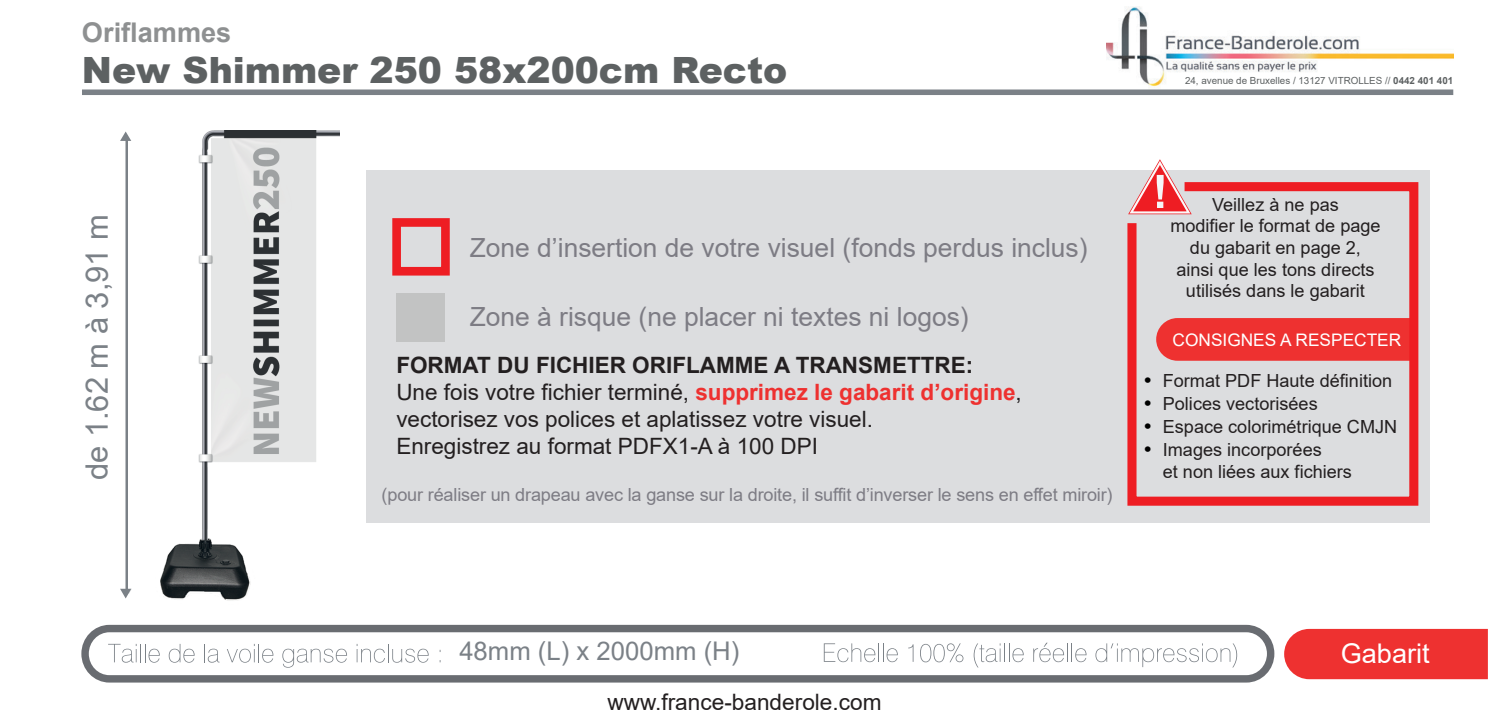
<style>
.page{position:relative;width:1489px;height:724px;background:#fff}
.page>*{position:absolute;margin:0;border:0;box-sizing:border-box;transform-origin:0 0}
.t1{font:900 36.25px "Arial";color:#5d6162}
.t2{font:31px "Arial";color:#7b8187}
.t3{font:700 27.25px "Arial";color:#8e9091}
.t4{font:27.25px "Arial";color:#fff}
.t5{font:26.5px "Arial";color:#7d7c84}
.t6{font:25.75px "Arial";color:#7b8187}
.t7{font:22.5px/27px "Arial";color:#231f20}
.t8{font:22px/23.2px "Arial";color:#000;text-align:justify}
.t9{font:18px/21.8px "Arial";color:#231f20}
.t10{font:18px "Arial";letter-spacing:-.01em;color:#7d7c84}
.t11{font:17.25px "Arial";color:#fff}
.t12{font:9.75px "Arial";color:#5d6162}
.s1{font-weight:700}
.s2{font-weight:700;color:#ee3130}
.s3{font-size:22px;color:#000}
</style>
<div class="page">
<img style="left:1106px;top:6px;width:346px;height:83px">
<div style="left:1284px;top:629px;width:203px;height:50px;background:#ee3130"></div>
<div style="left:366px;top:170px;width:1063px;height:353px;background:#dcdddf"></div>
<svg style="left:1127px;top:182px;width:292px;height:324px"></svg>
<svg style="left:1128px;top:159px;width:64px;height:56px"></svg>
<div style="left:396px;top:293px;width:49px;height:49px;background:#c2c3c3"></div>
<div style="left:392px;top:218px;width:58px;height:58px;border:9px solid #ee1d23"></div>
<div style="left:82px;top:89px;width:1371px;height:6px;background:#7b8187"></div>
<svg style="left:823px;top:643px;width:74px;height:19px"></svg>
<svg style="left:908px;top:644px;width:5px;height:18px"></svg>
<svg style="left:920px;top:643px;width:43px;height:19px"></svg>
<svg style="left:973px;top:643px;width:50px;height:24px"></svg>
<svg style="left:1033px;top:643px;width:53px;height:19px"></svg>
<svg style="left:1095px;top:643px;width:142px;height:24px"></svg>
<svg style="left:108px;top:644px;width:52px;height:19px"></svg>
<svg style="left:169px;top:644px;width:26px;height:19px"></svg>
<svg style="left:204px;top:644px;width:15px;height:19px"></svg>
<svg style="left:227px;top:644px;width:46px;height:19px"></svg>
<svg style="left:282px;top:649px;width:65px;height:19px"></svg>
<svg style="left:356px;top:644px;width:72px;height:19px"></svg>
<div style="left:81px;top:625px;width:1193px;height:58px;border:7px solid #696c71;border-radius:25px"></div>
<hr style="left:125px;top:138px;width:3px;height:452px;background:#7b8187">
<svg style="left:120px;top:132px;width:11px;height:9px"></svg>
<svg style="left:120px;top:589px;width:11px;height:9px"></svg>
<img style="left:160px;top:131px;width:179px;height:470px">
<h3 class="t3" style="left:82px;top:13px;width:151px">Oriflammes</h3>
<h1 class="t1" style="left:82px;top:44px;width:706px">New Shimmer 250 58x200cm Recto</h1>
<p class="t12" style="left:1184px;top:73px;width:270px">24, avenue de Bruxelles / 13127 VITROLLES // <span class="s1">0442 401 401</span></p>
<h2 class="t2" style="left:76px;top:480px;width:268px;rotate:-90deg">de 1.62 m à 3,91 m</h2>
<h3 class="t5" style="left:470px;top:229px;width:619px">Zone d’insertion de votre visuel (fonds perdus inclus)</h3>
<h3 class="t5" style="left:470px;top:298px;width:500px">Zone à risque (ne placer ni textes ni logos)</h3>
<p class="t7" style="left:396px;top:352px;width:627px"><span class="s1">FORMAT DU FICHIER ORIFLAMME A TRANSMETTRE:<br></span>Une fois votre fichier terminé, <span class="s2">supprimez le gabarit d’origine</span>, vectorisez vos polices et aplatissez votre visuel.<br>Enregistrez au format PDFX1-A à 100 DPI</p>
<p class="t10" style="left:381px;top:482px;width:732px">(pour réaliser un drapeau avec la ganse sur la droite, il suffit d’inverser le sens en effet miroir)</p>
<p class="t9" style="left:1170px;top:193px;width:212px;text-align:center">Veillez à ne pas<br>modifier le format de page du gabarit en page 2, ainsi que les tons directs utilisés dans le gabarit</p>
<p class="t11" style="left:1172px;top:328px;width:230px">CONSIGNES A RESPECTER</p>
<p class="t9" style="left:1143px;top:370px;width:250px"><span class="s3">•</span> Format PDF Haute définition</p>
<p class="t8" style="left:1143px;top:391px;width:9px">• • •</p>
<p class="t9" style="left:1162px;top:393px;width:156px">Polices vectorisées</p>
<p class="t9" style="left:1162px;top:439px;width:191px">Images incorporées<br>et non liées aux fichiers</p>
<p class="t9" style="left:1162px;top:416px;width:236px">Espace colorimétrique CMJN</p>
<h3 class="t6" style="left:459px;top:633px;width:281px">48mm (L) x 2000mm (H)</h3>
<p class="t7" style="left:607px;top:689px;width:276px">www.france-banderole.com</p>
<h3 class="t4" style="left:1340px;top:634px;width:90px">Gabarit</h3>
</div>
